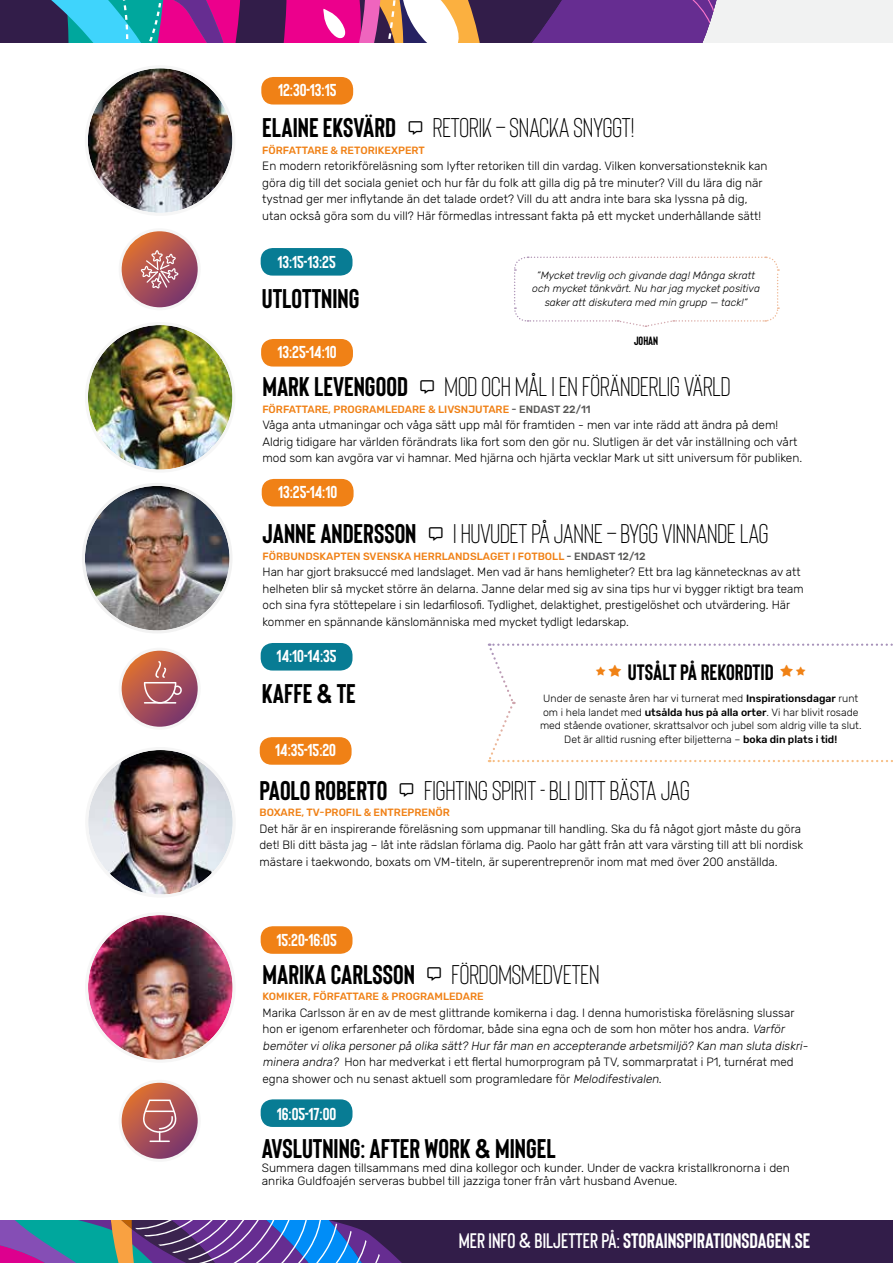
<style>
.page{position:relative;width:893px;height:1263px;background:#fff}
.page>*{position:absolute;margin:0;border:0;box-sizing:border-box;transform-origin:0 0}
.t1{font:27px "Bison";color:#000}
.t2{font:700 27px "Bison";color:#000}
.t3{font:700 22.2px "Bison";color:#000}
.t4{font:700 21px "Bison";color:#fff}
.t5{font:700 17.25px "Bison";color:#fff}
.t6{font:300 12px/16.5px "Rubik";color:#000}
.t7{font:700 12px "Bison";color:#000}
.t8{font:300 10.5px/13.5px "Rubik";color:#000;text-align:center}
.t9{font:500 10.5px "Rubik";color:#f08116}
.t10{font:italic 300 10.5px/13.5px "Rubik";color:#000;text-align:center}
.s1{color:#575756}
.s2{font-weight:500}
.s3{font-style:italic}
.s4{font-weight:600}
</style>
<div class="page">
<div style="left:261px;top:643px;width:91px;height:27px;background:#087c94;border-radius:12px"></div>
<div style="left:261px;top:248px;width:91px;height:28px;background:#087c94;border-radius:12px"></div>
<div style="left:261px;top:926px;width:91px;height:28px;background:#f08116;border-radius:12px"></div>
<svg style="left:120px;top:649px;width:79px;height:79px;background:#ae5d5f"></svg>
<div style="left:119px;top:648px;width:82px;height:82px;border:3px solid #f6f6f6;border-radius:50%"></div>
<svg style="left:144px;top:661px;width:38px;height:43px;background:#b96867"></svg>
<hr style="left:144px;top:702px;width:32px;height:2px;background:#fff">
<svg style="left:120px;top:230px;width:79px;height:79px;background:#b05d5d"></svg>
<div style="left:119px;top:228px;width:82px;height:82px;border:3px solid #f6f6f6;border-radius:50%"></div>
<svg style="left:120px;top:1081px;width:79px;height:79px;background:#b05e5e"></svg>
<div style="left:119px;top:1080px;width:82px;height:82px;border:3px solid #f6f6f6;border-radius:50%"></div>
<hr style="left:150px;top:1140px;width:20px;height:2px;background:#fff">
<svg style="left:140px;top:1099px;width:39px;height:42px;background:#b86c6e"></svg>
<svg style="left:141px;top:250px;width:37px;height:38px"></svg>
<div style="left:0;top:1220px;width:893px;height:43px;background:#321d49"></div>
<svg style="left:0;top:1220px;width:402px;height:43px"></svg>
<svg style="left:0;top:0;width:893px;height:43px"></svg>
<svg style="left:514px;top:256px;width:265px;height:71px"></svg>
<div style="left:261px;top:1099px;width:91px;height:28px;background:#087c94;border-radius:12px"></div>
<div style="left:261px;top:339px;width:92px;height:28px;background:#f08116;border-radius:12px"></div>
<img style="left:88px;top:68px;width:144px;height:145px;border-radius:72px">
<div style="left:85px;top:65px;width:150px;height:151px;border:3px solid #f6f6f6;border-radius:50%"></div>
<div style="left:261px;top:77px;width:92px;height:28px;background:#f08116;border-radius:12px"></div>
<img style="left:88px;top:915px;width:145px;height:145px;border-radius:72px">
<div style="left:85px;top:912px;width:151px;height:151px;border:3px solid #f6f6f6;border-radius:50%"></div>
<img style="left:88px;top:325px;width:144px;height:145px;border-radius:72px">
<div style="left:85px;top:322px;width:150px;height:151px;border:3px solid #f6f6f6;border-radius:50%"></div>
<img style="left:88px;top:750px;width:145px;height:144px;border-radius:72px">
<div style="left:85px;top:747px;width:151px;height:150px;border:3px solid #f6f6f6;border-radius:50%"></div>
<div style="left:260px;top:737px;width:92px;height:28px;background:#f08116;border-radius:12px"></div>
<div style="left:262px;top:479px;width:92px;height:27px;background:#f08116;border-radius:12px"></div>
<img style="left:85px;top:486px;width:144px;height:144px;border-radius:72px">
<div style="left:82px;top:483px;width:150px;height:150px;border:3px solid #f2f2f2;border-radius:50%"></div>
<svg style="left:487px;top:643px;width:406px;height:119px"></svg>
<h3 class="t5" style="left:278px;top:79px;width:60px">12:30-13:15</h3>
<h1 class="t2" style="left:262px;top:111px;width:135px">ELAINE EKSVÄRD</h1>
<h1 class="t1" style="left:433px;top:111px;width:203px">RETORIK – SNACKA SNYGGT!</h1>
<p class="t9" style="left:262px;top:144px;width:164px">FÖRFATTARE &amp; RETORIKEXPERT</p>
<p class="t6" style="left:262px;top:158px;width:507px">En modern retorikföreläsning som lyfter retoriken till din vardag. Vilken konversationsteknik kan göra dig till det sociala geniet och hur får du folk att gilla dig på tre minuter? Vill du lära dig när tystnad ger mer inflytande än det talade ordet? Vill du att andra inte bara ska lyssna på dig, utan också göra som du vill? Här förmedlas intressant fakta på ett mycket underhållande sätt!</p>
<h3 class="t5" style="left:277px;top:251px;width:60px">13:15-13:25</h3>
<h1 class="t2" style="left:262px;top:281px;width:99px">UTLOTTNING</h1>
<h3 class="t5" style="left:277px;top:341px;width:61px">13:25-14:10</h3>
<p class="t10" style="left:532px;top:269px;width:229px">”Mycket trevlig och givande dag! Många skratt och mycket tänkvärt. Nu har jag mycket positiva saker att diskutera med min grupp — tack!”</p>
<p class="t7" style="left:634px;top:333px;width:26px">JOHAN</p>
<h1 class="t2" style="left:262px;top:370px;width:147px">MARK LEVENGOOD</h1>
<h1 class="t1" style="left:444px;top:370px;width:288px">MOD OCH MÅL I EN FÖRÄNDERLIG VÄRLD</h1>
<p class="t9" style="left:262px;top:403px;width:330px">FÖRFATTARE, PROGRAMLEDARE &amp; LIVSNJUTARE <span class="s1">- ENDAST 22/11</span></p>
<p class="t6" style="left:262px;top:417px;width:541px">Våga anta utmaningar och våga sätt upp mål för framtiden - men var inte rädd att ändra på dem!<br>Aldrig tidigare har världen förändrats lika fort som den gör nu. Slutligen är det vår inställning och vårt mod som kan avgöra var vi hamnar. Med hjärna och hjärta vecklar Mark ut sitt universum för publiken.</p>
<h3 class="t5" style="left:278px;top:481px;width:61px">13:25-14:10</h3>
<h1 class="t2" style="left:263px;top:517px;width:155px">JANNE ANDERSSON</h1>
<h1 class="t1" style="left:453px;top:517px;width:317px">I HUVUDET PÅ JANNE – BYGG VINNANDE LAG</h1>
<p class="t9" style="left:263px;top:550px;width:385px">FÖRBUNDSKAPTEN SVENSKA HERRLANDSLAGET I FOTBOLL <span class="s1">- ENDAST 12/12</span></p>
<p class="t6" style="left:263px;top:564px;width:543px">Han har gjort braksuccé med landslaget. Men vad är hans hemligheter? Ett bra lag kännetecknas av att helheten blir så mycket större än delarna. Janne delar med sig av sina tips hur vi bygger riktigt bra team och sina fyra stöttepelare i sin ledarfilosofi. Tydlighet, delaktighet, prestigelöshet och utvärdering. Här kommer en spännande känslomänniska med mycket tydligt ledarskap.</p>
<h3 class="t5" style="left:277px;top:645px;width:61px">14:10-14:35</h3>
<h1 class="t2" style="left:262px;top:676px;width:96px">KAFFE &amp; TE</h1>
<h3 class="t5" style="left:275px;top:739px;width:62px">14:35-15:20</h3>
<h2 class="t3" style="left:628px;top:658px;width:147px">UTSÅLT PÅ REKORDTID</h2>
<p class="t8" style="left:540px;top:692px;width:323px">Under de senaste åren har vi turnerat med <span class="s2">Inspirationsdagar</span> runt om i hela landet med <span class="s2">utsålda hus på alla orter</span>. Vi har blivit rosade med stående ovationer, skrattsalvor och jubel som aldrig ville ta slut.<br>Det är alltid rusning efter biljetterna – <span class="s2">boka din plats i tid!</span></p>
<h1 class="t2" style="left:259px;top:773px;width:129px">PAOLO ROBERTO</h1>
<h1 class="t1" style="left:424px;top:774px;width:267px">FIGHTING SPIRIT - BLI DITT BÄSTA JAG</h1>
<p class="t9" style="left:259px;top:806px;width:192px">BOXARE, TV-PROFIL &amp; ENTREPRENÖR</p>
<p class="t6" style="left:259px;top:821px;width:545px">Det här är en inspirerande föreläsning som uppmanar till handling. Ska du få något gjort måste du göra det! Bli ditt bästa jag – låt inte rädslan förlama dig. Paolo har gått från att vara värsting till att bli nordisk mästare i taekwondo, boxats om VM-titeln, är superentreprenör inom mat med över 200 anställda.</p>
<h3 class="t5" style="left:276px;top:929px;width:62px">15:20-16:05</h3>
<h1 class="t2" style="left:263px;top:957px;width:154px">MARIKA CARLSSON</h1>
<h1 class="t1" style="left:451px;top:958px;width:150px">FÖRDOMSMEDVETEN</h1>
<p class="t9" style="left:263px;top:991px;width:223px">KOMIKER, FÖRFATTARE &amp; PROGRAMLEDARE</p>
<p class="t6" style="left:263px;top:1005px;width:549px">Marika Carlsson är en av de mest glittrande komikerna i dag. I denna humoristiska föreläsning slussar hon er igenom erfarenheter och fördomar, både sina egna och de som hon möter hos andra. <span class="s3">Varför bemöterviolika personerpå olika sätt? Hurfårman en accepterande arbetsmiljö? Kan man sluta diskri&shy;minera andra?</span> Hon har medverkat i ett flertal humorprogram på TV, sommarpratat i P1, turnérat med egna shower och nu senast aktuell som programledare för <span class="s3">Melodifestivalen</span>.</p>
<h3 class="t5" style="left:277px;top:1103px;width:61px">16:05-17:00</h3>
<h1 class="t2" style="left:262px;top:1132px;width:295px">AVSLUTNING: AFTER WORK &amp; MINGEL</h1>
<p class="t6" style="left:262px;top:1161px;width:530px;line-height:13.5px">Summera dagen tillsammans med dina kollegor och kunder. Under de vackra kristallkronorna i den anrika Guldfoajén serveras bubbel till jazziga toner från vårt husband Avenue.</p>
<h3 class="t4" style="left:459px;top:1227px;width:353px"><span class="s4">MER INFO &amp; BILJETTER PÅ:</span>STORAINSPIRATIONSDAGEN.SE</h3>
</div>
